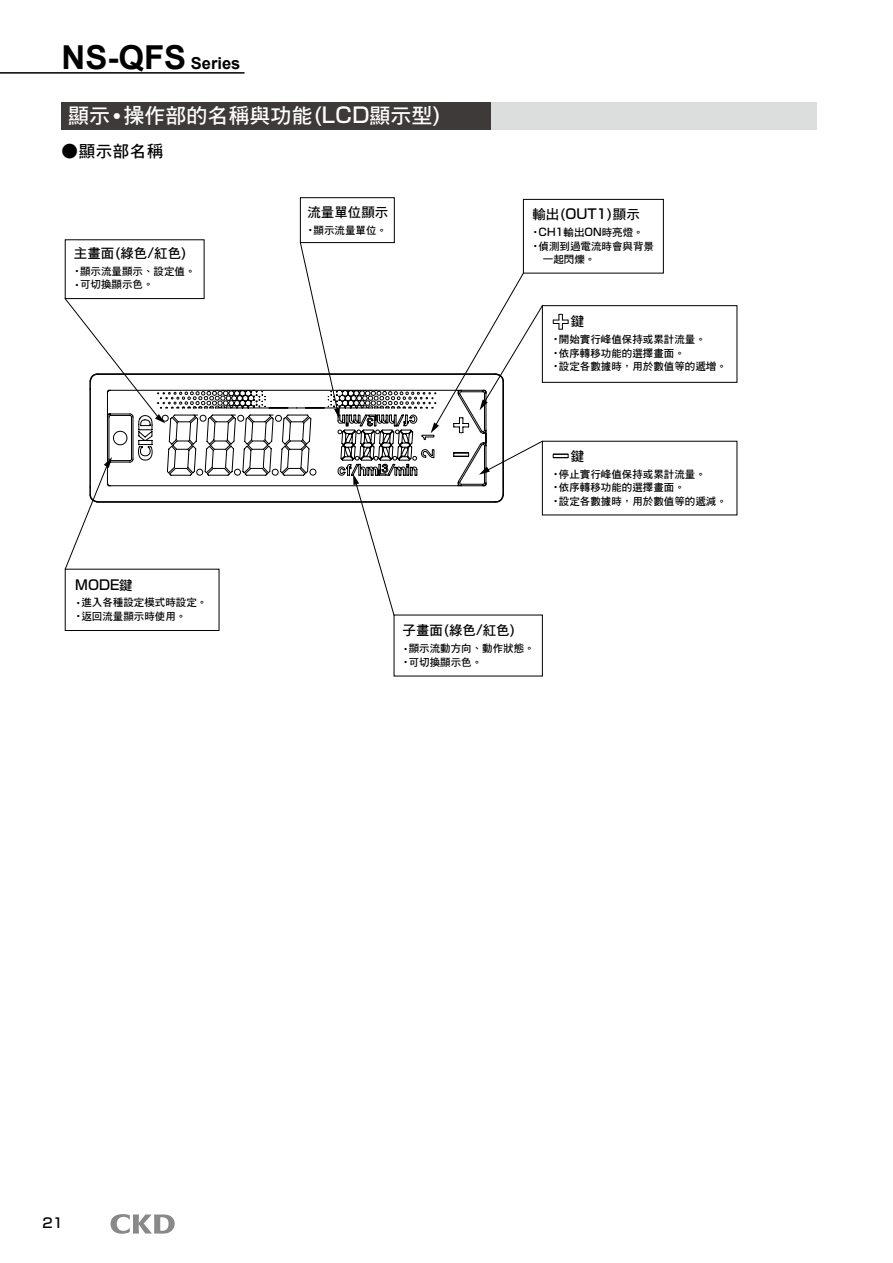
<style>
.page{position:relative;width:893px;height:1263px;background:#fff}
.page>*{position:absolute;margin:0;border:0;box-sizing:border-box;transform-origin:0 0}
.t1{font:700 33px "Arial";color:#000}
.t2{font:21px "DF Hei Std W7";color:#fff}
.t3{font:16.5px "DF Hei Std W7";letter-spacing:.035em;color:#000}
.t4{font:13.5px "DF Hei Std W7";color:#000}
.t5{font:500 13.5px "Shin Go Pro";color:#000}
.t6{font:10.5px/13.5px "DF Hei Std W7";color:#000}
.t7{font:500 10.5px "Shin Go Pro";color:#000}
.s1{font-size:16.5px}
.s2{font-family:"Shin Go Pro";font-weight:700}
.s3{font-family:"Shin Go Pro";font-weight:500}
.s4{font-family:"DF Hei Std W7";font-weight:400}
</style>
<div class="page">
<hr style="left:0;top:72px;width:244px;height:2px;background:#000">
<div style="left:62px;top:102px;width:754px;height:28px;background:#dcdddd"></div>
<div style="left:62px;top:102px;width:429px;height:28px;background:#3e3a39"></div>
<div style="left:523px;top:199px;width:141px;height:74px;border:1px solid #000"></div>
<div style="left:300px;top:197px;width:95px;height:46px;border:1px solid #000"></div>
<div style="left:542px;top:305px;width:195px;height:78px;border:1px solid #000"></div>
<div style="left:65px;top:569px;width:154px;height:62px;border:1px solid #000"></div>
<svg style="left:64px;top:242px;width:479px;height:374px"></svg>
<hr style="left:89px;top:389px;width:2px;height:98px;background:#000">
<svg style="left:553px;top:314px;width:16px;height:16px"></svg>
<svg style="left:553px;top:453px;width:16px;height:5px"></svg>
<svg style="left:111px;top:1214px;width:64px;height:20px"></svg>
<h1 class="t1" style="left:62px;top:34px;width:180px">NS-QFS <span class="s1">Series</span></h1>
<h2 class="t2" style="left:68px;top:105px;width:375px">顯示<span class="s2">・</span>操作部的名稱與功能<span class="s3">(LCD</span>顯示型<span class="s3">)</span></h2>
<h3 class="t3" style="left:62px;top:142px;width:103px">●顯示部名稱</h3>
<p class="t4" style="left:74px;top:246px;width:115px">主畫面<span class="s3">(</span>綠色<span class="s3">/</span>紅色<span class="s3">)</span></p>
<p class="t6" style="left:72px;top:264px;width:125px"><span class="s3">・</span>顯示流量顯示、設定值。<span class="s3">・</span>可切換顯示色。</p>
<p class="t4" style="left:307px;top:204px;width:82px">流量單位顯示</p>
<p class="t6" style="left:305px;top:223px;width:83px"><span class="s3">・</span>顯示流量單位。</p>
<p class="t5" style="left:75px;top:573px;width:59px">MODE<span class="s4">鍵</span></p>
<p class="t6" style="left:73px;top:596px;width:136px"><span class="s3">・</span>進入各種設定模式時設定。<span class="s3">・</span>返回流量顯示時使用。</p>
<p class="t5" style="left:532px;top:203px;width:109px"><span class="s4">輸出</span>(OUT1)<span class="s4">顯示</span></p>
<p class="t7" style="left:530px;top:223px;width:115px">・CH1<span class="s4">輸出</span>ON<span class="s4">時亮燈。</span></p>
<p class="t6" style="left:530px;top:239px;width:125px"><span class="s3">・</span>偵測到過電流時會與背景　一起閃爍。</p>
<p class="t4" style="left:571px;top:314px;width:15px">鍵</p>
<p class="t6" style="left:551px;top:333px;width:178px"><span class="s3">・</span>開始實行峰值保持或累計流量。<br><span class="s3">・</span>依序轉移功能的選擇畫面。<br><span class="s3">・</span>設定各數據時，用於數值等的遞增。</p>
<p class="t4" style="left:571px;top:449px;width:15px">鍵</p>
<p class="t6" style="left:551px;top:467px;width:178px"><span class="s3">・</span>停止實行峰值保持或累計流量。<br><span class="s3">・</span>依序轉移功能的選擇畫面。<br><span class="s3">・</span>設定各數據時，用於數值等的遞減。</p>
<p class="t5" style="left:43px;top:1211px;width:22px">21</p>
<p class="t4" style="left:403px;top:623px;width:115px">子畫面<span class="s3">(</span>綠色<span class="s3">/</span>紅色<span class="s3">)</span></p>
<p class="t6" style="left:400px;top:642px;width:136px"><span class="s3">・</span>顯示流動方向、動作狀態。<span class="s3">・</span>可切換顯示色。</p>
</div>
